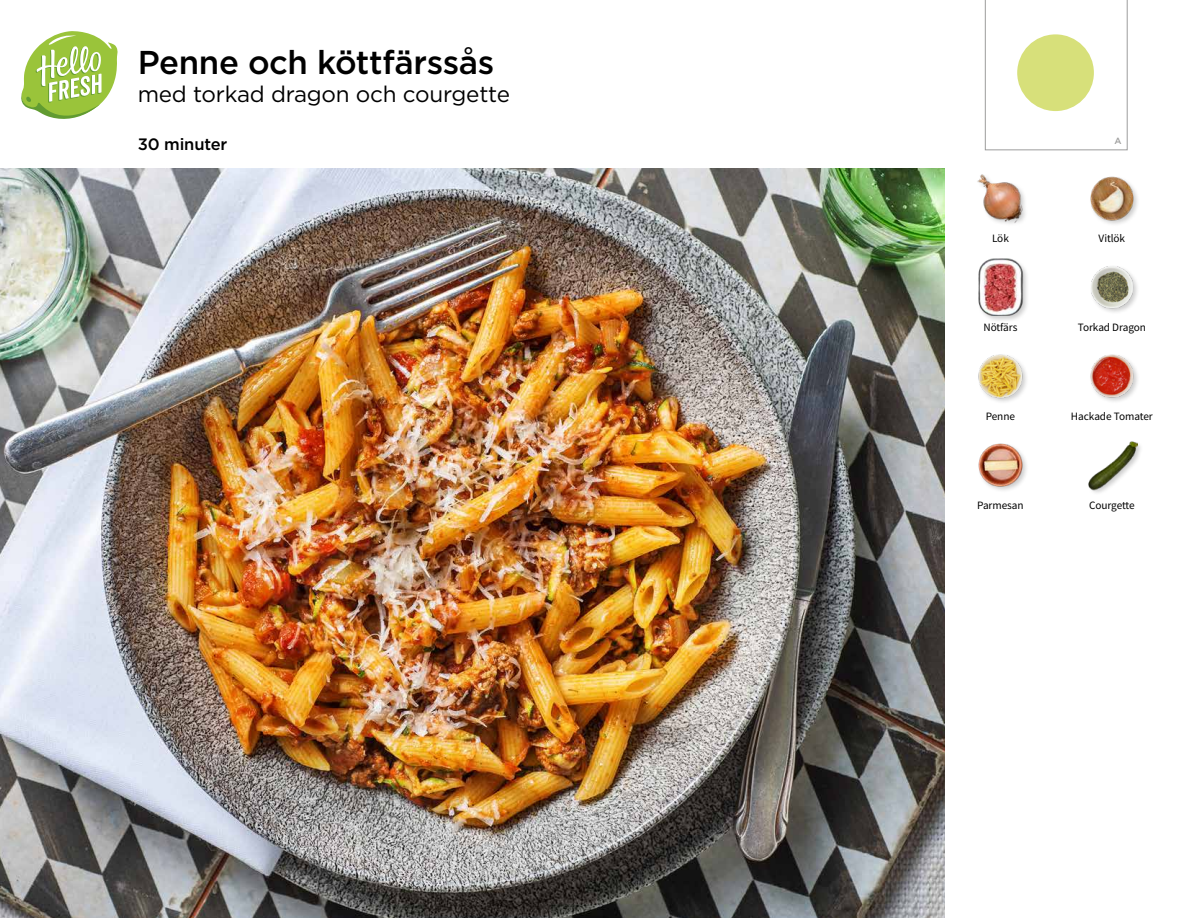
<style>
.page{position:relative;width:1188px;height:918px;background:#fff}
.page>*{position:absolute;margin:0;border:0;box-sizing:border-box;transform-origin:0 0}
.t1{font:500 33px "Gotham";letter-spacing:-.01em;color:#000}
.t2{font:22.5px "Gotham";letter-spacing:-.01em;color:#000}
.t3{font:500 16.5px "Gotham";letter-spacing:-.01em;color:#000}
.t4{font:11.25px "Source Sans Pro";letter-spacing:-.005em;color:#000}
.t5{font:500 9px "Gotham";color:#9d9d9c}
</style>
<div class="page">
<svg style="left:21px;top:31px;width:97px;height:88px"></svg>
<img style="left:0;top:168px;width:945px;height:750px">
<svg style="left:985px;top:0;width:142px;height:150px"></svg>
<div style="left:1087px;top:441px;width:57px;height:55px;background:#000;opacity:.2"></div>
<img style="left:1087px;top:441px;width:50px;height:49px">
<img style="left:978px;top:443px;width:49px;height:48px">
<img style="left:1090px;top:354px;width:48px;height:48px">
<img style="left:978px;top:354px;width:49px;height:48px">
<img style="left:1091px;top:266px;width:47px;height:46px">
<div style="left:978px;top:257px;width:51px;height:66px;background:#000;opacity:.2"></div>
<img style="left:978px;top:259px;width:51px;height:57px">
<img style="left:1090px;top:176px;width:48px;height:48px">
<img style="left:977px;top:174px;width:48px;height:50px">
<h1 class="t1" style="left:138px;top:41px;width:358px">Penne och köttfärssås</h1>
<h2 class="t2" style="left:138px;top:80px;width:374px">med torkad dragon och courgette</h2>
<h3 class="t3" style="left:138px;top:133px;width:91px">30 minuter</h3>
<p class="t5" style="left:1114px;top:135px;width:9px">A</p>
<p class="t4" style="left:992px;top:231px;width:18px">Lök</p>
<p class="t4" style="left:1099px;top:231px;width:28px">Vitlök</p>
<p class="t4" style="left:983px;top:320px;width:35px">Nötfärs</p>
<p class="t4" style="left:1078px;top:320px;width:70px">Torkad Dragon</p>
<p class="t4" style="left:986px;top:409px;width:31px">Penne</p>
<p class="t4" style="left:1071px;top:409px;width:83px">Hackade Tomater</p>
<p class="t4" style="left:977px;top:498px;width:48px">Parmesan</p>
<p class="t4" style="left:1089px;top:498px;width:47px">Courgette</p>
</div>
